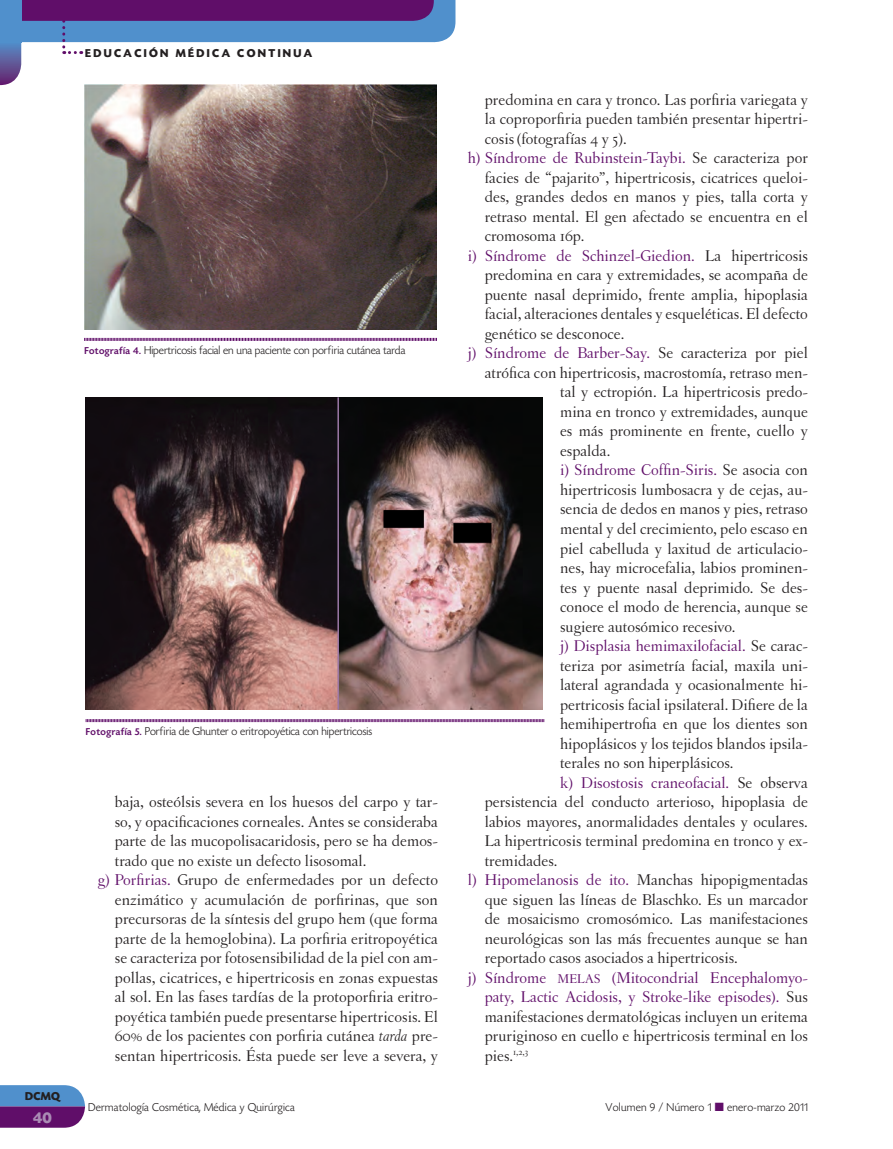
<style>
.page{position:relative;width:893px;height:1149px;background:#fff}
.page>*{position:absolute;margin:0;border:0;box-sizing:border-box;transform-origin:0 0}
.t1{font:16.5px "Letras Oldstyle";color:#231f20}
.t2{font:16.5px "Letras Oldstyle";color:#600e69}
.t3{font:700 16.5px "Today HEF";color:#aa8cb4}
.t4{font:300 12px "Today HEF";color:#231f20}
.t5{font:300 12px "Today HEF";letter-spacing:.02em;color:#231f20}
.t6{font:700 12px "Today HEF";letter-spacing:.2em;color:#231f20}
.s1{font-weight:500;font-size:10.5px;color:#600e69}
.s2{color:#600e69}
.s3{font-style:italic}
.s4{color:#231f20}
.s5{font-size:13.5px}
</style>
<div class="page">
<svg style="left:0;top:0;width:455px;height:85px"></svg>
<div style="left:0;top:0;width:21px;height:42px;background:#5090cc"></div>
<svg style="left:0;top:1085px;width:85px;height:42px;background:#6159a0"></svg>
<img style="left:85px;top:397px;width:457px;height:312px">
<hr style="left:337px;top:397px;width:2px;height:312px;background:#9b78a6">
<svg style="left:86px;top:719px;width:458px;height:3px"></svg>
<img style="left:84px;top:85px;width:353px;height:245px">
<svg style="left:84px;top:337px;width:353px;height:4px"></svg>
<p class="t6" style="left:25px;top:1089px;width:36px">DCMQ</p>
<p class="t3" style="left:33px;top:1108px;width:20px">40</p>
<p class="t6" style="left:85px;top:47px;width:10px">EDUC</p>
<p class="t6" style="left:124px;top:47px;width:190px">ACIÓN MÉDICA CONTINU A</p>
<p class="t4" style="left:84px;top:343px;width:322px"><span class="s1">Fotografía 4.</span> Hipertricosis facial en una paciente con porfiria cutánea tarda</p>
<p class="t4" style="left:86px;top:724px;width:288px"><span class="s1">Fotografía 5.</span> Porfiria de Ghunter o eritropoyética con hipertricosis</p>
<p class="t1" style="left:115px;top:792px;width:325px">baja, osteólsis severa en los huesos del carpo y tar-</p>
<p class="t1" style="left:115px;top:811px;width:325px">so, y opacificaciones corneales. Antes se consideraba</p>
<p class="t1" style="left:115px;top:831px;width:325px">parte de las mucopolisacaridosis, pero se ha demos-</p>
<p class="t1" style="left:115px;top:850px;width:253px">trado que no existe un defecto lisosomal.</p>
<p class="t1" style="left:98px;top:870px;width:342px"><span class="s2">g) Porfirias.</span> Grupo de enfermedades por un defecto</p>
<p class="t1" style="left:115px;top:889px;width:325px">enzimático y acumulación de porfirinas, que son</p>
<p class="t1" style="left:115px;top:909px;width:325px">precursoras de la síntesis del grupo hem (que forma</p>
<p class="t1" style="left:115px;top:928px;width:325px">parte de la hemoglobina). La porfiria eritropoyética</p>
<p class="t1" style="left:115px;top:948px;width:325px">se caracteriza por fotosensibilidad de la piel con am-</p>
<p class="t1" style="left:115px;top:967px;width:325px">pollas, cicatrices, e hipertricosis en zonas expuestas</p>
<p class="t1" style="left:115px;top:987px;width:325px">al sol. En las fases tardías de la protoporfiria eritro-</p>
<p class="t1" style="left:115px;top:1006px;width:325px">poyética también puede presentarse hipertricosis. El</p>
<p class="t1" style="left:115px;top:1026px;width:325px">60% de los pacientes con porfiria cutánea <span class="s3">tarda</span> pre-</p>
<p class="t1" style="left:115px;top:1045px;width:325px">sentan hipertricosis. Ésta puede ser leve a severa, y</p>
<p class="t1" style="left:485px;top:90px;width:325px">predomina en cara y tronco. Las porfiria variegata y</p>
<p class="t1" style="left:485px;top:109px;width:325px">la coproporfiria pueden también presentar hipertri-</p>
<p class="t1" style="left:485px;top:129px;width:144px">cosis(fotografías 4 y 5).</p>
<p class="t2" style="left:468px;top:148px;width:342px">h) Síndrome de Rubinstein-Taybi. <span class="s4">Se caracteriza por</span></p>
<p class="t1" style="left:485px;top:168px;width:325px">facies de “pajarito”, hipertricosis, cicatrices queloi-</p>
<p class="t1" style="left:485px;top:187px;width:325px">des, grandes dedos en manos y pies, talla corta y</p>
<p class="t1" style="left:485px;top:207px;width:325px">retraso mental. El gen afectado se encuentra en el</p>
<p class="t1" style="left:485px;top:226px;width:101px">cromosoma 16p.</p>
<p class="t2" style="left:468px;top:246px;width:342px">i) Síndrome de Schinzel-Giedion. <span class="s4">La hipertricosis</span></p>
<p class="t1" style="left:485px;top:265px;width:325px">predomina en cara y extremidades, se acompaña de</p>
<p class="t1" style="left:485px;top:285px;width:325px">puente nasal deprimido, frente amplia, hipoplasia</p>
<p class="t1" style="left:485px;top:304px;width:325px">facial, alteraciones dentales y esqueléticas. El defecto</p>
<p class="t1" style="left:485px;top:324px;width:141px">genético se desconoce.</p>
<p class="t2" style="left:468px;top:343px;width:342px">j) Síndrome de Barber-Say. <span class="s4">Se caracteriza por piel</span></p>
<p class="t1" style="left:485px;top:363px;width:325px">atrófica con hipertricosis, macrostomía, retraso men-</p>
<p class="t1" style="left:560px;top:382px;width:249px">tal y ectropión. La hipertricosis predo-</p>
<p class="t1" style="left:560px;top:402px;width:249px">mina en tronco y extremidades, aunque</p>
<p class="t1" style="left:560px;top:421px;width:249px">es más prominente en frente, cuello y</p>
<p class="t1" style="left:560px;top:441px;width:52px">espalda.</p>
<p class="t2" style="left:560px;top:460px;width:249px">i) Síndrome Coffin-Siris. <span class="s4">Se asocia con</span></p>
<p class="t1" style="left:560px;top:480px;width:249px">hipertricosis lumbosacra y de cejas, au-</p>
<p class="t1" style="left:560px;top:499px;width:249px">sencia de dedos en manos y pies, retraso</p>
<p class="t1" style="left:560px;top:519px;width:249px">mental y del crecimiento, pelo escaso en</p>
<p class="t1" style="left:560px;top:538px;width:249px">piel cabelluda y laxitud de articulacio-</p>
<p class="t1" style="left:560px;top:558px;width:249px">nes, hay microcefalia, labios prominen-</p>
<p class="t1" style="left:560px;top:577px;width:249px">tes y puente nasal deprimido. Se des-</p>
<p class="t1" style="left:560px;top:597px;width:249px">conoce el modo de herencia, aunque se</p>
<p class="t1" style="left:560px;top:616px;width:177px">sugiere autosómico recesivo.</p>
<p class="t2" style="left:560px;top:636px;width:249px">j) Displasia hemimaxilofacial. <span class="s4">Se carac-</span></p>
<p class="t1" style="left:560px;top:655px;width:249px">teriza por asimetría facial, maxila uni-</p>
<p class="t1" style="left:560px;top:675px;width:249px">lateral agrandada y ocasionalmente hi-</p>
<p class="t1" style="left:560px;top:694px;width:249px">pertricosis facial ipsilateral. Difiere de la</p>
<p class="t1" style="left:560px;top:714px;width:249px">hemihipertrofia en que los dientes son</p>
<p class="t1" style="left:560px;top:733px;width:249px">hipoplásicos y los tejidos blandos ipsila-</p>
<p class="t1" style="left:560px;top:753px;width:175px">terales no son hiperplásicos.</p>
<p class="t2" style="left:560px;top:772px;width:249px">k) Disostosis craneofacial. <span class="s4">Se observa</span></p>
<p class="t1" style="left:485px;top:792px;width:325px">persistencia del conducto arterioso, hipoplasia de</p>
<p class="t1" style="left:485px;top:811px;width:325px">labios mayores, anormalidades dentales y oculares.</p>
<p class="t1" style="left:485px;top:831px;width:325px">La hipertricosis terminal predomina en tronco y ex-</p>
<p class="t1" style="left:485px;top:850px;width:74px">tremidades.</p>
<p class="t1" style="left:468px;top:870px;width:342px"><span class="s2">l) Hipomelanosis de ito.</span> Manchas hipopigmentadas</p>
<p class="t1" style="left:485px;top:889px;width:325px">que siguen las líneas de Blaschko. Es un marcador</p>
<p class="t1" style="left:485px;top:909px;width:325px">de mosaicismo cromosómico. Las manifestaciones</p>
<p class="t1" style="left:485px;top:928px;width:325px">neurológicas son las más frecuentes aunque se han</p>
<p class="t1" style="left:485px;top:948px;width:255px">reportado casos asociados a hipertricosis.</p>
<p class="t2" style="left:468px;top:967px;width:342px">j) Síndrome <span class="s5">MELAS</span> (Mitocondrial Encephalomyo-</p>
<p class="t2" style="left:485px;top:987px;width:325px">paty, Lactic Acidosis, y Stroke-like episodes). <span class="s4">Sus</span></p>
<p class="t1" style="left:485px;top:1006px;width:325px">manifestaciones dermatológicas incluyen un eritema</p>
<p class="t1" style="left:485px;top:1026px;width:325px">pruriginoso en cuello e hipertricosis terminal en los</p>
<p class="t1" style="left:485px;top:1045px;width:45px">pies.<sup>1,2,3</sup></p>
<p class="t5" style="left:88px;top:1100px;width:208px">Dermatología Cosmética, Médica y Quirúrgica</p>
<p class="t5" style="left:606px;top:1100px;width:204px">Volumen 9 / Número 1 <span class="s2">■</span> enero-marzo 2011</p>
</div>
